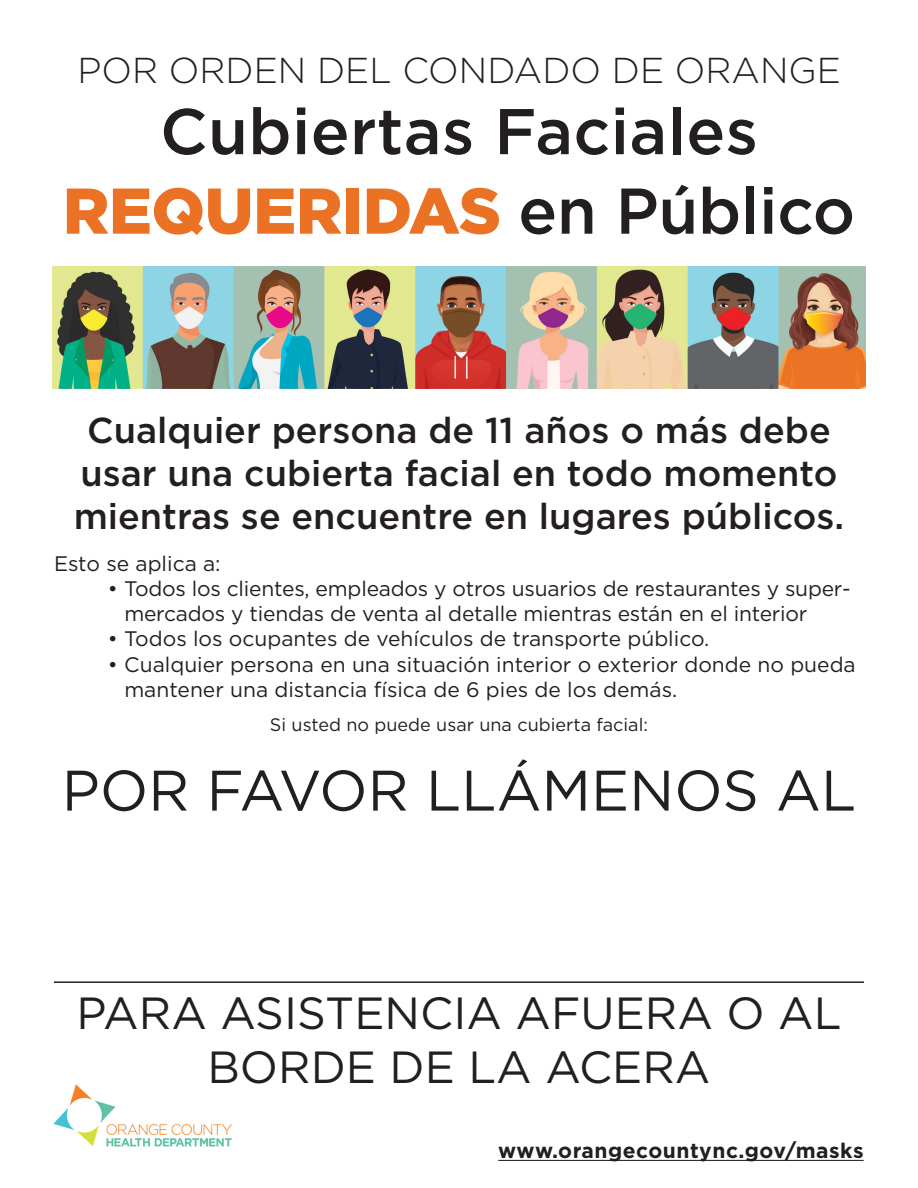
<style>
.page{position:relative;width:918px;height:1188px;background:#fff}
.page>*{position:absolute;margin:0;border:0;box-sizing:border-box;transform-origin:0 0}
.t1{font:900 64.5px "Gotham";letter-spacing:-.005em;color:#eb7125}
.t2{font:500 64.5px "Gotham";letter-spacing:.005em;color:#231f20}
.t3{font:57px "Gotham";color:#231f20}
.t4{font:45px/54px "Gotham";color:#231f20;text-align:center}
.t5{font:500 36px/43.2px "Gotham";color:#231f20;text-align:center}
.t6{font:300 36px "Gotham";color:#231f20}
.t7{font:21px/25.2px "Gotham";color:#231f20}
.t8{font:700 21px "Gotham";letter-spacing:.025em;color:#231f20}
.t9{font:18px "Gotham";color:#231f20}
.s1{font-weight:500;color:#231f20}
</style>
<div class="page">
<hr style="left:54px;top:981px;width:810px;height:2px;background:#231f20">
<img style="left:53px;top:266px;width:812px;height:123px">
<hr style="left:498px;top:1160px;width:366px;height:1px;background:#231f20">
<img style="left:53px;top:1084px;width:179px;height:63px">
<p class="t6" style="left:78px;top:47px;width:765px">POR ORDEN DEL CONDADO DE ORANGE</p>
<p class="t2" style="left:160px;top:89px;width:599px">Cubiertas Faciales</p>
<p class="t1" style="left:63px;top:166px;width:794px">REQUERIDAS <span class="s1">en Público</span></p>
<p class="t5" style="left:74px;top:408px;width:772px">Cualquier persona de 11 años o más debe usar una cubierta facial en todo momento mientras se encuentre en lugares públicos.</p>
<p class="t7" style="left:54px;top:550px;width:168px">Esto se aplica a:</p>
<p class="t7" style="left:124px;top:576px;width:728px;text-indent:-16px">• Todos los clientes, empleados y otros usuarios de restaurantes y super&shy;mercados y tiendas de venta al detalle mientras están en el interior</p>
<p class="t7" style="left:108px;top:626px;width:603px">• Todos los ocupantes de vehículos de transporte público.</p>
<p class="t7" style="left:124px;top:651px;width:733px;text-indent:-16px">• Cualquier persona en una situación interior o exterior donde no pueda mantener una distancia física de 6 pies de los demás.</p>
<p class="t9" style="left:270px;top:714px;width:380px">Si usted no puede usar una cubierta facial:</p>
<p class="t3" style="left:62px;top:754px;width:796px">POR FAVOR LLÁMENOS AL</p>
<p class="t4" style="left:76px;top:985px;width:767px">PARA ASISTENCIA AFUERA O AL<br>BORDE DE LA ACERA</p>
<p class="t8" style="left:498px;top:1137px;width:367px">www.orangecountync.gov/masks</p>
</div>
